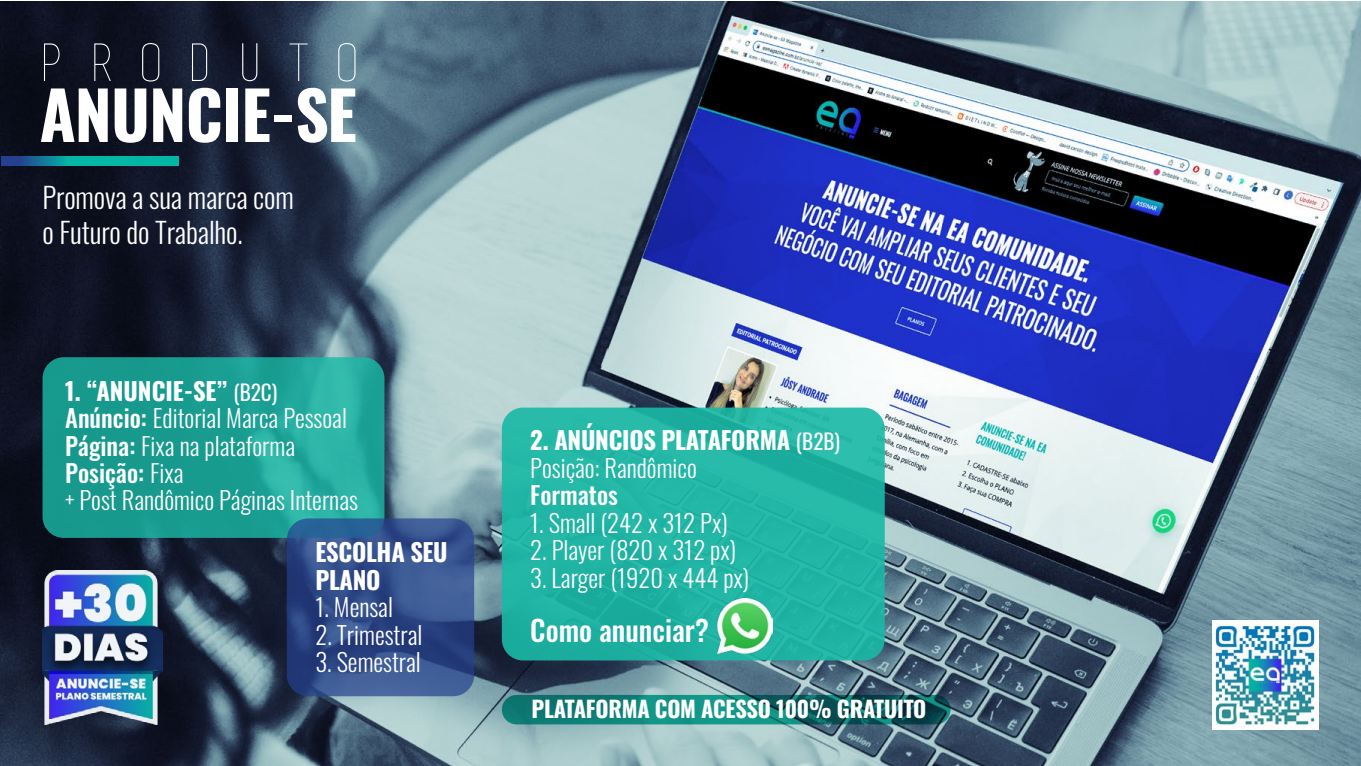
<style>
.page{position:relative;width:1361px;height:766px;background:#fff}
.page>*{position:absolute;margin:0;border:0;box-sizing:border-box;transform-origin:0 0}
.t1{font:700 66px "Oswald";letter-spacing:-.01em;color:#fff}
.t2{font:51.6px "basictitlefont";letter-spacing:.48em;color:#fff}
.t3{font:300 28.5px/34.5px "Oswald";letter-spacing:-.005em;color:#fff}
.t4{font:500 28.5px "Oswald";color:#fff}
.t5{font:300 24.45px/27.5px "Oswald";color:#fff}
.t6{font:700 24.45px/27.5px "Oswald";letter-spacing:-.01em;color:#fff}
.t7{font:500 24.45px "Oswald";color:#fff}
.t8{font:700 22.5px "Oswald";letter-spacing:-.01em;color:#fff}
.s1{font-weight:700}
.s2{font-weight:400;font-size:21.15px}
.s3{font-weight:500}
.s4{font-weight:300}
</style>
<div class="page">
<img style="left:0;top:2px;width:1361px;height:763px">
<svg style="left:1px;top:156px;width:178px;height:9px;background:#0b999f"></svg>
<svg style="left:43px;top:357px;width:341px;height:180px;background:#1ca194"></svg>
<svg style="left:287px;top:518px;width:187px;height:178px;background:#324f8a"></svg>
<div style="left:502px;top:407px;width:383px;height:253px;background:#22b5a5;border-radius:21px"></div>
<img style="left:43px;top:570px;width:119px;height:154px">
<svg style="left:502px;top:694px;width:448px;height:30px;background:#0f746f"></svg>
<img style="left:718px;top:598px;width:54px;height:55px">
<img style="left:1212px;top:620px;width:106px;height:109px">
<h2 class="t2" style="left:40px;top:34px;width:320px">PRODUTO</h2>
<h1 class="t1" style="left:40px;top:56px;width:319px">ANUNCIE-SE</h1>
<p class="t3" style="left:43px;top:177px;width:253px">Promova a sua marca com o Futuro do Trabalho.</p>
<p class="t5" style="left:65px;top:374px;width:294px"><span class="s1">1. “ANUNCIE-SE”</span> <span class="s2">(B2C)<br></span><span class="s3">Anúncio:</span> Editorial Marca Pessoal<br><span class="s3">Página:</span> Fixa na plataforma<br><span class="s3">Posição:</span> Fixa<br>+ Post Randômico Páginas Internas</p>
<p class="t6" style="left:315px;top:536px;width:134px">ESCOLHA SEU<br>PLANO</p>
<p class="t5" style="left:315px;top:591px;width:79px">1. Mensal</p>
<p class="t5" style="left:315px;top:618px;width:108px">2. Trimestral</p>
<p class="t5" style="left:315px;top:645px;width:107px">3. Semestral</p>
<p class="t6" style="left:530px;top:424px;width:311px">2. ANÚNCIOS PLATAFORMA <span class="s2">(B2B)<br></span><span class="s4">Posição: Randômico</span></p>
<p class="t7" style="left:530px;top:482px;width:89px">Formatos</p>
<p class="t5" style="left:530px;top:506px;width:199px">1. Small (242 x 312 Px)</p>
<p class="t5" style="left:530px;top:534px;width:207px">2. Player (820 x 312 px)</p>
<p class="t5" style="left:530px;top:561px;width:220px">3. Larger (1920 x 444 px)</p>
<p class="t4" style="left:530px;top:615px;width:180px">Como anunciar?</p>
<p class="t8" style="left:531px;top:689px;width:396px">PLATAFORMA COM ACESSO 100% GRATUITO</p>
</div>
